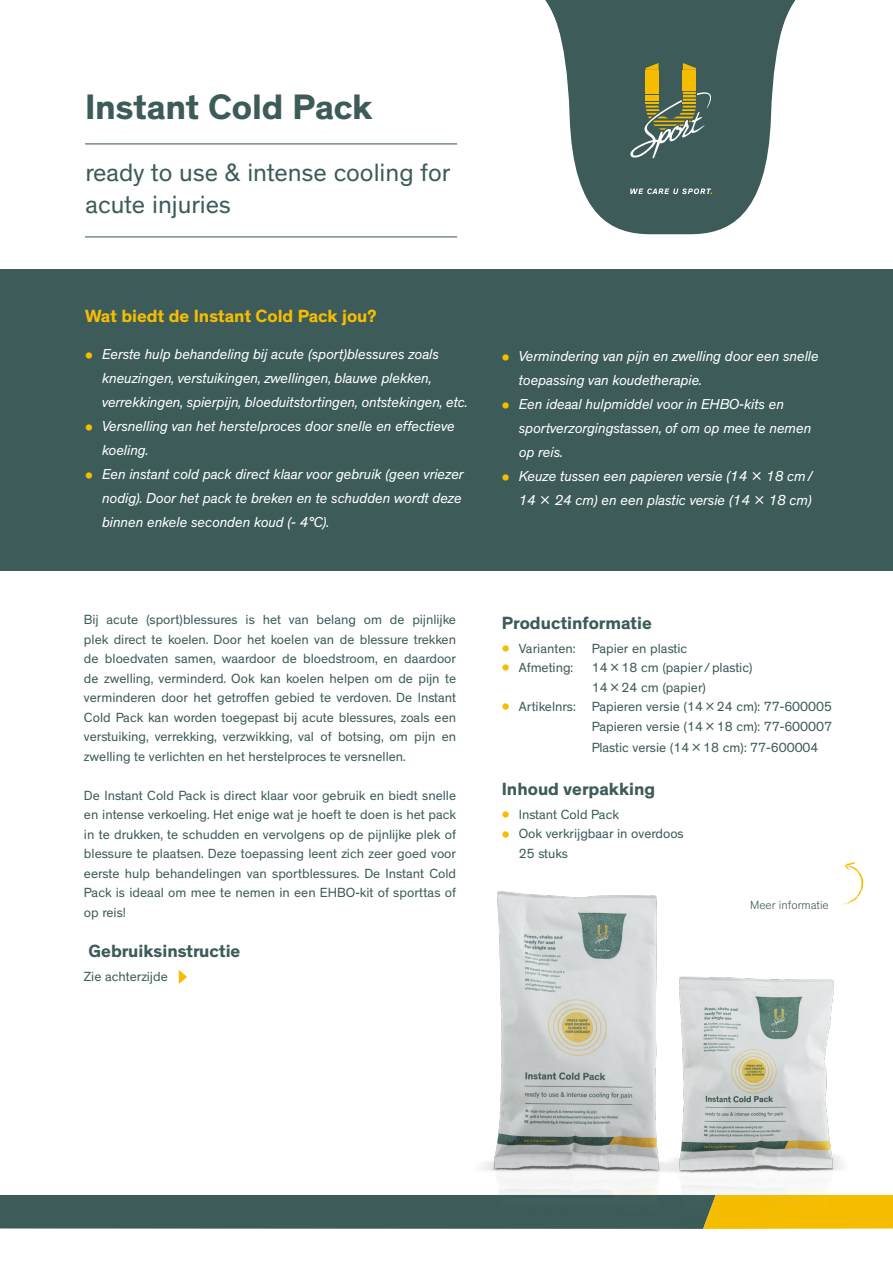
<style>
.page{position:relative;width:893px;height:1263px;background:#fff}
.page>*{position:absolute;margin:0;border:0;box-sizing:border-box;transform-origin:0 0}
.t1{font:700 36px "Theinhardt";letter-spacing:-.005em;color:#3c5b59}
.t2{font:25.5px/31px "Theinhardt";color:#3c5b59}
.t3{font:700 18px "Theinhardt";color:#3c5b59}
.t4{font:700 18px "Theinhardt";color:#f6bd00}
.t5{font:italic 14.7px/24px "Theinhardt";letter-spacing:-.01em;color:#fff}
.t6{font:13.5px/19.5px "Theinhardt";color:#3c5b59;text-align:justify}
.t7{font:300 12px "Theinhardt";color:#3c5b59}
.s1{font-weight:700;font-style:normal;font-size:19.5px;color:#f6bd00}
.s2{font-weight:700;font-size:19.5px;color:#f6bd00}
</style>
<div class="page">
<div style="left:0;top:1195px;width:893px;height:34px;background:#3c5b59"></div>
<hr style="left:85px;top:236px;width:372px;height:1px;background:#3c5b59">
<hr style="left:85px;top:143px;width:372px;height:1px;background:#3c5b59">
<div style="left:0;top:269px;width:893px;height:302px;background:#3c5b59"></div>
<svg style="left:179px;top:970px;width:8px;height:14px"></svg>
<img style="left:454px;top:891px;width:203px;height:338px">
<img style="left:629px;top:947px;width:247px;height:282px">
<svg style="left:839px;top:862px;width:25px;height:44px"></svg>
<svg style="left:545px;top:0;width:250px;height:234px;fill:#3c5b59"></svg>
<svg style="left:627px;top:63px;width:84px;height:97px;background:#667657"></svg>
<svg style="left:630px;top:188px;width:82px;height:6px"></svg>
<h1 class="t1" style="left:85px;top:85px;width:289px">Instant Cold Pack</h1>
<h2 class="t2" style="left:85px;top:158px;width:366px">ready to use &amp; intense cooling for acute injuries</h2>
<h3 class="t4" style="left:85px;top:305px;width:293px">Wat biedt de Instant Cold Pack jou?</h3>
<p class="t5" style="left:102px;top:343px;width:367px;text-indent:-17px"><span class="s1">•</span> Eerste hulp behandeling bij acute (sport)blessures zoals kneuzingen, verstuikingen, zwellingen, blauwe plekken, verrekkingen, spierpijn, bloeduitstortingen, ontstekingen, etc.</p>
<p class="t5" style="left:102px;top:415px;width:354px;text-indent:-17px"><span class="s1">•</span> Versnelling van het herstelproces door snelle en effectieve koeling.</p>
<p class="t5" style="left:102px;top:463px;width:363px;text-indent:-17px"><span class="s1">•</span> Een instant cold pack direct klaar voor gebruik (geen vriezer nodig). Door het pack te breken en te schudden wordt deze binnen enkele seconden koud (- 4°C).</p>
<p class="t6" style="left:84px;top:610px;width:374px">Bij acute (sport)blessures is het van belang om de pijnlijke plek direct te koelen. Door het koelen van de blessure trekken de bloedvaten samen, waardoor de bloedstroom, en daardoor de zwelling, verminderd. Ook kan koelen helpen om de pijn te verminderen door het getroffen gebied te verdoven. De Instant Cold Pack kan worden toegepast bij acute blessures, zoals een verstuiking, verrekking, verzwikking, val of botsing, om pijn en zwelling te verlichten en het herstelproces te versnellen.</p>
<p class="t6" style="left:84px;top:786px;width:374px">De Instant Cold Pack is direct klaar voor gebruik en biedt snelle en intense verkoeling. Het enige wat je hoeft te doen is het pack in te drukken, te schudden en vervolgens op de pijnlijke plek of blessure te plaatsen. Deze toepassing leent zich zeer goed voor eerste hulp behandelingen van sportblessures. De Instant Cold Pack is ideaal om mee te nemen in een EHBO-kit of sporttas of op reis!</p>
<h3 class="t3" style="left:88px;top:940px;width:153px">Gebruiksinstructie</h3>
<p class="t6" style="left:84px;top:967px;width:85px">Zie achterzijde</p>
<p class="t5" style="left:519px;top:345px;width:302px;text-indent:-17px"><span class="s1">•</span> Vermindering van pijn en zwelling door een snelle toepassing van koudetherapie.</p>
<p class="t5" style="left:519px;top:393px;width:294px;text-indent:-17px"><span class="s1">•</span> Een ideaal hulpmiddel voor in EHBO-kits en sportverzorgingstassen, of om op mee te nemen op reis.</p>
<p class="t5" style="left:502px;top:465px;width:313px;text-align:right"><span class="s1">•</span> Keuze tussen een papieren versie (14 x 18 cm/<br>14 x 24 cm) en een plastic versie (14 x 18 cm)</p>
<h3 class="t3" style="left:502px;top:611px;width:152px">Productinformatie</h3>
<p class="t6" style="left:502px;top:639px;width:187px"><span class="s2">•</span> Varianten: Papier en plastic</p>
<p class="t6" style="left:502px;top:658px;width:73px"><span class="s2">•</span> Afmeting:</p>
<p class="t6" style="left:592px;top:658px;width:162px">14x18 cm (papier /plastic)<br>14x24 cm (papier)</p>
<p class="t6" style="left:502px;top:697px;width:332px;text-align:right"><span class="s2">•</span> Artikelnrs: Papieren versie (14x24 cm): 77-600005<br>Papieren versie (14x18 cm): 77-600007</p>
<p class="t6" style="left:592px;top:738px;width:228px">Plastic versie (14x18 cm): 77-600004</p>
<h3 class="t3" style="left:502px;top:778px;width:155px">Inhoud verpakking</h3>
<p class="t6" style="left:502px;top:805px;width:119px"><span class="s2">•</span> Instant Cold Pack</p>
<p class="t6" style="left:519px;top:824px;width:167px;text-indent:-17px"><span class="s2">•</span> Ook verkrijgbaar in overdoos<br>25 stuks</p>
<p class="t7" style="left:750px;top:898px;width:80px">Meer informatie</p>
</div>
